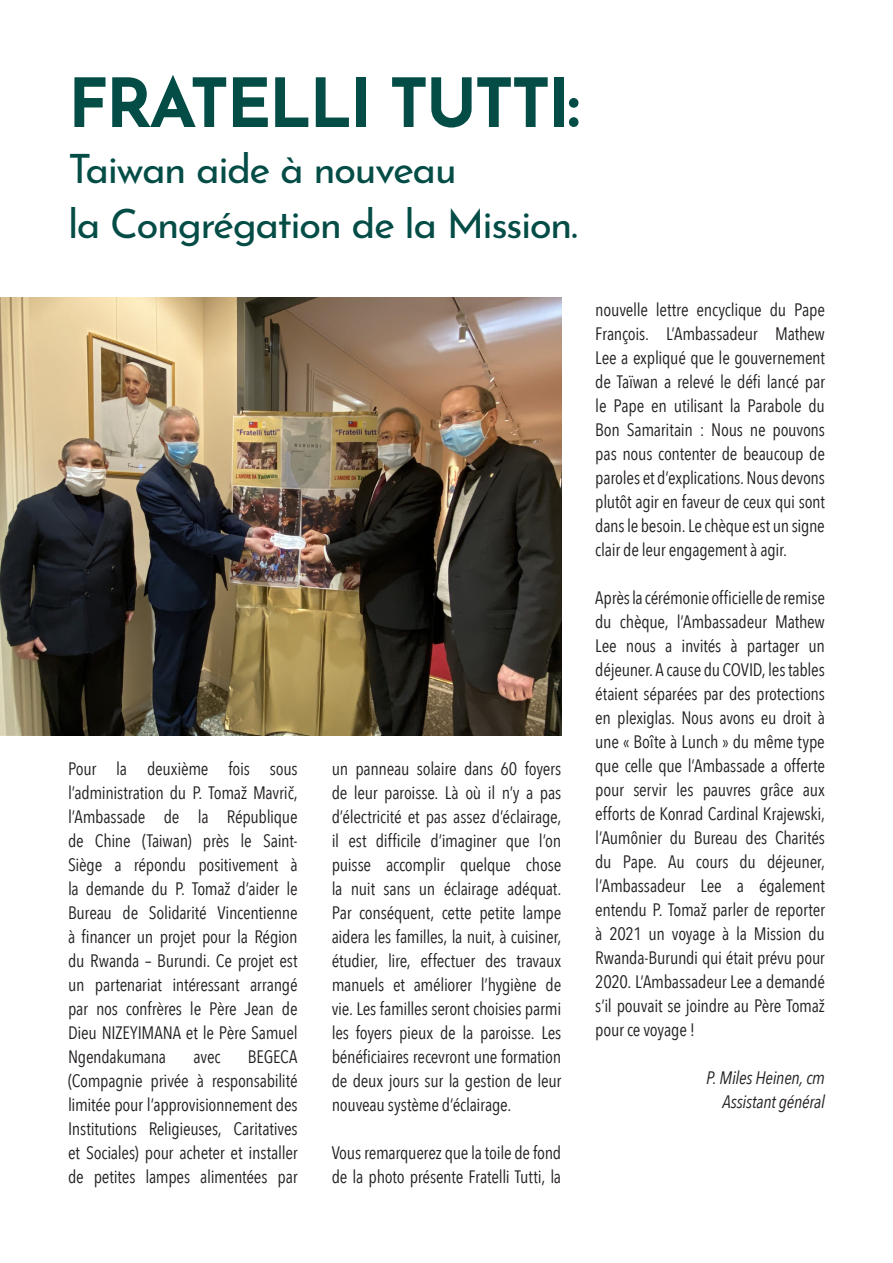
<style>
.page{position:relative;width:893px;height:1263px;background:#fff}
.page>*{position:absolute;margin:0;border:0;box-sizing:border-box;transform-origin:0 0}
.t1{font:700 67.5px "Josefin Sans";letter-spacing:-.04em;color:#044c46}
.t2{font:40.5px "Josefin Sans";letter-spacing:-.04em;color:#044c46}
.t3{font:18px/24px "Avenir Next Condensed";letter-spacing:-.015em;color:#231f20;text-align:justify}
.t4{font:italic 18px "Avenir Next Condensed";letter-spacing:-.015em;color:#231f20}
</style>
<div class="page">
<img style="left:0;top:298px;width:561px;height:438px">
<p class="t1" style="left:68px;top:43px;width:513px">FRATELLI TUTTI:</p>
<p class="t2" style="left:68px;top:135px;width:390px">Taiwan aide à nouveau</p>
<p class="t2" style="left:68px;top:190px;width:511px">la Congrégation de la Mission.</p>
<p class="t3" style="left:68px;top:756px;width:231px">Pour la deuxième fois sous l’administration du P. Tomaž Mavrič, l’Ambassade de la République de Chine (Taiwan) près le Saint-Siège a répondu positivement à la demande du P. Tomaž d’aider le Bureau de Solidarité Vincentienne à financer un projet pour la Région du Rwanda – Burundi. Ce projet est un partenariat intéressant arrangé par nos confrères le Père Jean de Dieu NIZEYIMANA et le Père Samuel Ngendakumana</p>
<p class="t3" style="left:68px;top:1044px;width:231px;text-indent:180px">BEGECA (Compagnie privée à responsabilité limitée pour l’approvisionnement des Institutions Religieuses, Caritatives et Sociales) pour acheter et installer de petites lampes alimentées par</p>
<p class="t3" style="left:194px;top:1044px;width:28px">avec</p>
<p class="t3" style="left:332px;top:756px;width:231px">un panneau solaire dans 60 foyers de leur paroisse. Là où il n’y a pas d’électricité et pas assez d’éclairage, il est difficile d’imaginer que l’on puisse accomplir quelque chose la nuit sans un éclairage adéquat.<br>Par conséquent, cette petite lampe aidera les familles, la nuit, à cuisiner, étudier, lire, effectuer des travaux manuels et améliorer l’hygiène de vie. Les familles seront choisies parmi les foyers pieux de la paroisse. Les bénéficiaires recevront une formation de deux jours sur la gestion de leur nouveau système d’éclairage.</p>
<p class="t3" style="left:332px;top:1140px;width:231px">Vous remarquerez que la toile de fond de la photo présente Fratelli Tutti, la</p>
<p class="t3" style="left:595px;top:296px;width:231px">nouvelle lettre encyclique du Pape François. L’Ambassadeur Mathew Lee a expliqué que le gouvernement de Taïwan a relevé le défi lancé par le Pape en utilisant la Parabole du Bon Samaritain : Nous ne pouvons pas nous contenter de beaucoup de paroles et d’explications. Nous devons plutôt agir en faveur de ceux qui sont dans le besoin. Le chèque est un signe clair de leur engagement à agir.</p>
<p class="t3" style="left:595px;top:584px;width:231px">Après la cérémonie officielle de remise du chèque, l’Ambassadeur Mathew Lee nous a invités à partager un déjeuner. A cause du COVID, les tables étaient séparées par des protections en plexiglas. Nous avons eu droit à une « Boîte à Lunch » du même type que celle que l’Ambassade a offerte pour servir les pauvres grâce aux efforts de Konrad Cardinal Krajewski, l’Aumônier du Bureau des Charités du Pape. Au cours du déjeuner, l’Ambassadeur Lee a également entendu P. Tomaž parler de reporter à 2021 un voyage à la Mission du Rwanda-Burundi qui était prévu pour 2020. L’Ambassadeur Lee a demandé s’il pouvait se joindre au Père Tomaž pour ce voyage !</p>
<p class="t4" style="left:706px;top:1067px;width:120px">P. Miles Heinen, cm</p>
<p class="t4" style="left:722px;top:1091px;width:104px">Assistant général</p>
</div>
